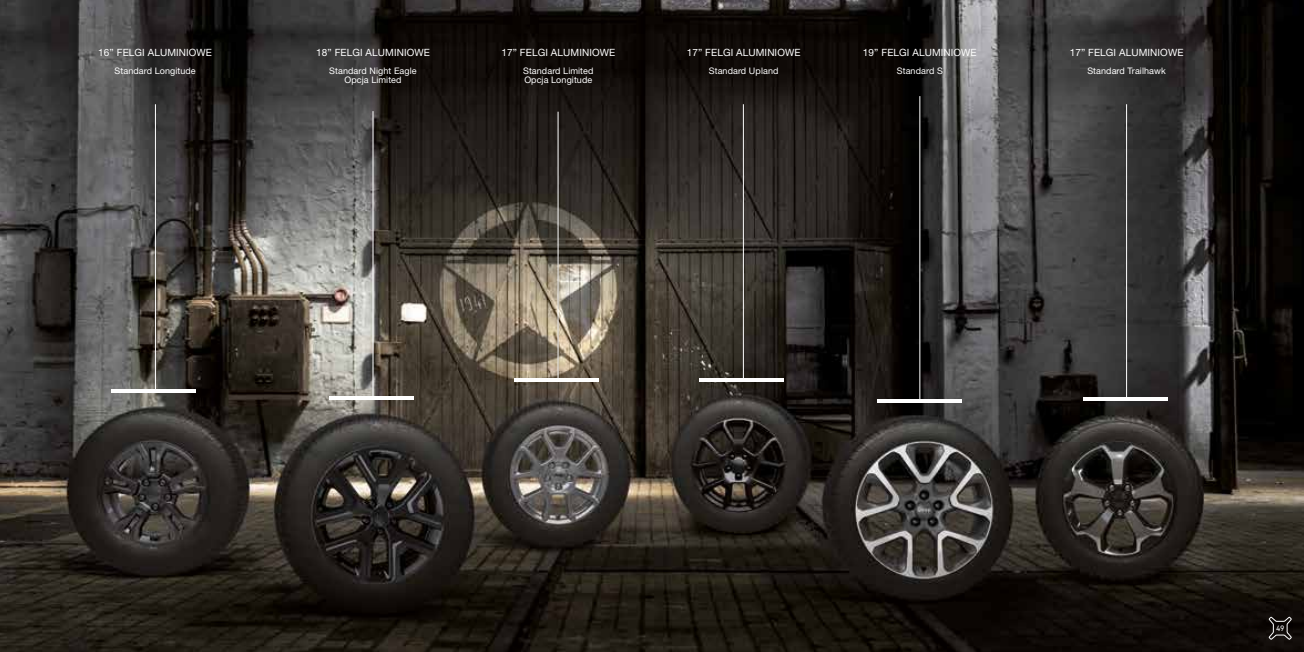
<style>
.page{position:relative;width:1304px;height:652px;background:#fff}
.page>*{position:absolute;margin:0;border:0;box-sizing:border-box;transform-origin:0 0}
.t1{font:10px "Helvetica Neue LT Pro";letter-spacing:.01em;color:#fff}
.t2{font:9px/9px "Helvetica Neue LT Pro";letter-spacing:.01em;color:#fff;text-align:center}
.t3{font:8px "DIN Next LT Pro";color:#fff}
</style>
<div class="page">
<img style="left:0;top:0;width:1304px;height:652px">
<hr style="left:920px;top:96px;width:1px;height:305px;background:#fff">
<hr style="left:878px;top:399px;width:84px;height:4px;background:#fff">
<hr style="left:155px;top:104px;width:1px;height:287px;background:#fff">
<hr style="left:112px;top:389px;width:84px;height:3px;background:#fff">
<hr style="left:373px;top:111px;width:1px;height:287px;background:#fff">
<hr style="left:329px;top:396px;width:85px;height:3px;background:#fff">
<hr style="left:743px;top:104px;width:1px;height:276px;background:#fff">
<hr style="left:558px;top:112px;width:1px;height:268px;background:#fff">
<hr style="left:700px;top:379px;width:84px;height:3px;background:#fff">
<hr style="left:514px;top:379px;width:85px;height:3px;background:#fff">
<hr style="left:1083px;top:398px;width:84px;height:3px;background:#fff">
<hr style="left:1126px;top:104px;width:1px;height:297px;background:#fff">
<svg style="left:1268px;top:616px;width:25px;height:24px"></svg>
<p class="t1" style="left:98px;top:46px;width:115px">16” FELGI ALUMINIOWE</p>
<p class="t2" style="left:115px;top:66px;width:83px">Standard Longitude</p>
<p class="t1" style="left:316px;top:46px;width:115px">18” FELGI ALUMINIOWE</p>
<p class="t2" style="left:329px;top:66px;width:89px">Standard Night Eagle<br>Opcja Limited</p>
<p class="t1" style="left:501px;top:46px;width:115px">17” FELGI ALUMINIOWE</p>
<p class="t2" style="left:523px;top:66px;width:72px;text-align:left">Standard Limited<br>Opcja Longitude</p>
<p class="t1" style="left:687px;top:46px;width:115px">17” FELGI ALUMINIOWE</p>
<p class="t2" style="left:709px;top:66px;width:71px">Standard Upland</p>
<p class="t1" style="left:863px;top:46px;width:115px">19” FELGI ALUMINIOWE</p>
<p class="t2" style="left:897px;top:66px;width:47px">Standard S</p>
<p class="t1" style="left:1070px;top:46px;width:115px">17” FELGI ALUMINIOWE</p>
<p class="t2" style="left:1087px;top:66px;width:80px">Standard Trailhawk</p>
<p class="t3" style="left:1276px;top:624px;width:10px">49</p>
</div>
